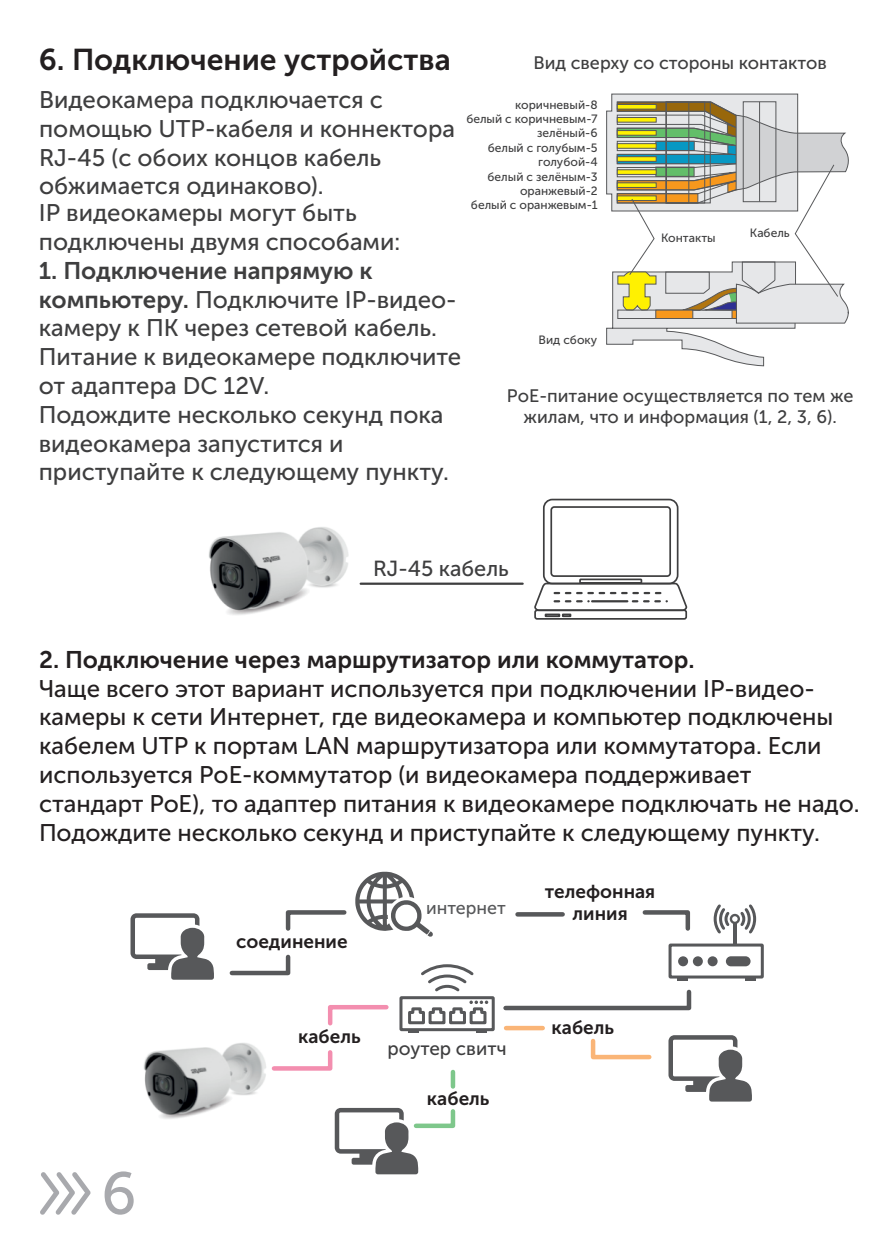
<style>
.page{position:relative;width:893px;height:1234px;background:#fff}
.page>*{position:absolute;margin:0;border:0;box-sizing:border-box;transform-origin:0 0}
.t1{font:59.1px "Museo Sans Cyrl 500";color:#a8a9ad}
.t2{font:30px "Museo Sans Cyrl 700";color:#231f20}
.t3{font:24px/28.8px "Museo Sans Cyrl 500";color:#3e3e3f}
.t4{font:24px/28.8px "Museo Sans Cyrl 500";color:#231f20}
.t5{font:24px "Museo Sans Cyrl 700";color:#231f20}
.t6{font:24px "Museo Sans Cyrl 700";color:#3e3e3f}
.t7{font:21.6px "Museo Sans Cyrl 500";color:#3e3e3f}
.t8{font:18.9px/22.8px "Museo Sans Cyrl 700";color:#231f20;text-align:center}
.t9{font:18.9px "Museo Sans Cyrl 500";color:#3e3e3f}
.t10{font:18px/21.6px "Museo Sans Cyrl 500";color:#3e3e3f;text-align:center}
.t11{font:17.7px "Museo Sans Cyrl 500";color:#57585a}
.t12{font:12px/14.4px "Museo Sans Cyrl 500";color:#3e3e3f;text-align:right}
.s1{font-family:"Museo Sans Cyrl 700"}
</style>
<div class="page">
<svg style="left:285px;top:910px;width:62px;height:21px"></svg>
<svg style="left:229px;top:954px;width:62px;height:22px"></svg>
<svg style="left:328px;top:1005px;width:61px;height:21px"></svg>
<svg style="left:271px;top:1050px;width:62px;height:21px"></svg>
<hr style="left:451px;top:1071px;width:4px;height:15px;background:#7ec78b">
<svg style="left:590px;top:1038px;width:62px;height:22px"></svg>
<div style="left:506px;top:1025px;width:37px;height:5px;background:#fab577"></div>
<svg style="left:642px;top:910px;width:49px;height:21px"></svg>
<svg style="left:518px;top:912px;width:45px;height:4px"></svg>
<svg style="left:40px;top:1172px;width:51px;height:42px"></svg>
<div style="left:543px;top:498px;width:135px;height:86px;border:2px solid #3e3e3f;border-radius:9px"></div>
<div style="left:550px;top:506px;width:121px;height:71px;border:2px solid #3e3e3f;border-radius:3px"></div>
<div style="left:534px;top:609px;width:153px;height:10px;border:2px solid #3e3e3f;border-radius:2px"></div>
<div style="left:579px;top:578px;width:63px;height:5px;border:2px solid #3e3e3f"></div>
<svg style="left:534px;top:581px;width:154px;height:36px"></svg>
<hr style="left:361px;top:582px;width:162px;height:2px;background:#3e3e3f">
<svg style="left:503px;top:989px;width:189px;height:22px"></svg>
<div style="left:399px;top:995px;width:96px;height:35px;border:3px solid #57585a"></div>
<svg style="left:407px;top:1000px;width:81px;height:32px"></svg>
<svg style="left:421px;top:964px;width:53px;height:28px"></svg>
<div style="left:668px;top:943px;width:96px;height:35px;border:3px solid #57585a"></div>
<svg style="left:677px;top:977px;width:10px;height:3px"></svg>
<svg style="left:745px;top:977px;width:10px;height:3px"></svg>
<div style="left:678px;top:956px;width:10px;height:10px;background:#57585a;border-radius:50%"></div>
<div style="left:693px;top:956px;width:10px;height:10px;background:#57585a;border-radius:50%"></div>
<div style="left:708px;top:956px;width:10px;height:10px;background:#57585a;border-radius:50%"></div>
<div style="left:726px;top:956px;width:25px;height:10px;background:#57585a;border-radius:5px"></div>
<svg style="left:713px;top:904px;width:19px;height:30px"></svg>
<svg style="left:738px;top:904px;width:19px;height:30px"></svg>
<div style="left:730px;top:913px;width:10px;height:10px;border:2px solid #57585a;border-radius:50%"></div>
<hr style="left:733px;top:922px;width:3px;height:22px;background:#57585a">
<svg style="left:130px;top:913px;width:84px;height:66px"></svg>
<svg style="left:335px;top:1107px;width:121px;height:66px"></svg>
<svg style="left:668px;top:1035px;width:84px;height:66px"></svg>
<svg style="left:355px;top:871px;width:78px;height:65px"></svg>
<svg style="left:606px;top:93px;width:243px;height:273px"></svg>
<img style="left:209px;top:527px;width:140px;height:88px">
<img style="left:143px;top:1043px;width:123px;height:76px">
<p class="t2" style="left:39px;top:47px;width:414px">6. Подключение устройства</p>
<p class="t3" style="left:39px;top:88px;width:418px">Видеокамера подключается с помощью UTP-кабеля и коннектора<br>RJ-45 (c обоих концов кабель обжимается одинаково).<br>IP видеокамеры могут быть подключены двумя способами:</p>
<p class="t6" style="left:39px;top:260px;width:335px">1. Подключение напрямую к</p>
<p class="t3" style="left:39px;top:287px;width:424px"><span class="s1">компьютеру.</span> Подключите IР-видео&shy;камеру к ПК через сетевой кабель.<br>Питание к видеокамере подключите от адаптера DC 12V.<br>Подождите несколько секунд пока видеокамера запустится и приступайте к следующему пункту.</p>
<p class="t10" style="left:534px;top:53px;width:295px">Вид сверху со стороны контактов</p>
<p class="t12" style="left:466px;top:98px;width:133px">коричневый-8<br>белый с коричневым-7 зелёный-6<br>белый с голубым-5 голубой-4<br>белый с зелёным-3 оранжевый-2<br>белый с оранжевым-1</p>
<p class="t12" style="left:661px;top:231px;width:56px">Контакты</p>
<p class="t12" style="left:750px;top:226px;width:41px">Кабель</p>
<p class="t12" style="left:539px;top:334px;width:60px">Вид сбоку</p>
<p class="t10" style="left:507px;top:386px;width:348px">PoE-питание осуществляется по тем же жилам, что и информация (1, 2, 3, 6).</p>
<p class="t7" style="left:373px;top:559px;width:137px">RJ-45 кабель</p>
<p class="t5" style="left:39px;top:649px;width:657px">2. Подключение через маршрутизатор или коммутатор.</p>
<p class="t4" style="left:39px;top:676px;width:822px">Чаще всего этот вариант используется при подключении IР-видео&shy;камеры к сети Интернет, где видеокамера и компьютер подключены кабелем UTP к портам LАN маршрутизатора или коммутатора. Если используется PoE-коммутатор (и видеокамера поддерживает стандарт PoE), то адаптер питания к видеокамере подключать не надо.<br>Подождите несколько секунд и приступайте к следующему пункту.</p>
<h1 class="t1" style="left:101px;top:1169px;width:37px">6</h1>
<p class="t8" style="left:236px;top:931px;width:113px">соединение</p>
<p class="t11" style="left:426px;top:900px;width:81px">интернет</p>
<p class="t8" style="left:298px;top:1027px;width:64px">кабель</p>
<p class="t9" style="left:387px;top:1040px;width:121px">роутер свитч</p>
<p class="t8" style="left:427px;top:1088px;width:64px">кабель</p>
<p class="t8" style="left:545px;top:881px;width:112px">телефонная линия</p>
<p class="t8" style="left:551px;top:1017px;width:64px">кабель</p>
</div>
